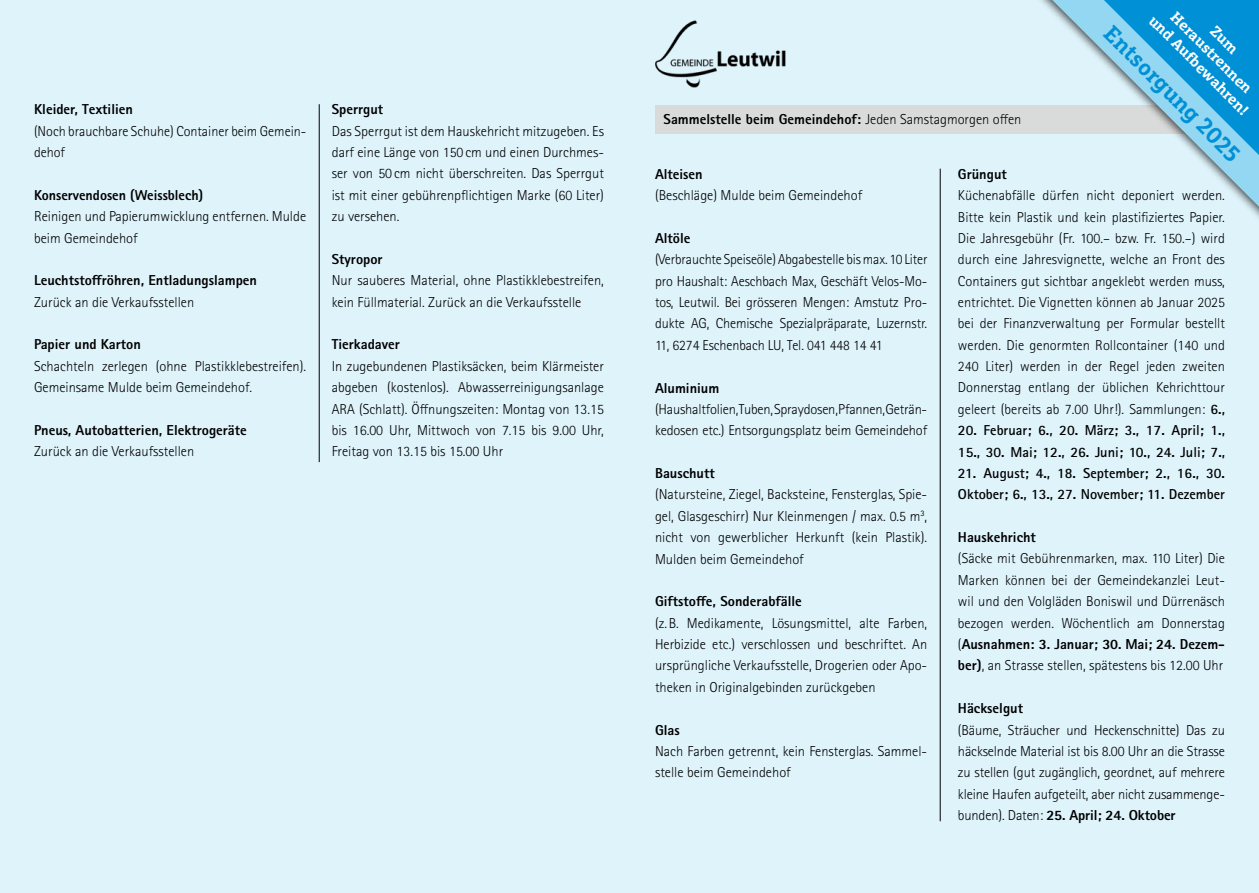
<style>
.page{position:relative;width:1259px;height:893px;background:#fff}
.page>*{position:absolute;margin:0;border:0;box-sizing:border-box;transform-origin:0 0}
.t1{font:700 22.5px "Marselis Slab Pro";color:#0090d6}
.t2{font:700 15px "Marselis Slab Pro";color:#fff}
.t3{font:300 14.4px/21.3px "Rotis Sans Serif Std";color:#000;text-align:justify}
.t4{font:800 14.4px "Rotis Sans Serif Std";color:#000}
.t5{font:700 14.4px/21.3px "Rotis Sans Serif Std";color:#000}
.s1{font-weight:300}
.s2{font-weight:700}
.s3{font-weight:800}
</style>
<div class="page">
<div style="left:0;top:0;width:629px;height:893px;background:#dff3fb"></div>
<hr style="left:319px;top:104px;width:1px;height:358px;background:#000">
<div style="left:629px;top:0;width:630px;height:893px;background:#dff3fb"></div>
<div style="left:655px;top:105px;width:570px;height:28px;background:#d9dada"></div>
<hr style="left:940px;top:169px;width:1px;height:652px;background:#000">
<img style="left:655px;top:20px;width:131px;height:68px">
<div style="left:1022px;top:0;width:237px;height:237px;background:#000;opacity:.75"></div>
<svg style="left:1052px;top:0;width:207px;height:207px"></svg>
<p class="t4" style="left:34px;top:100px;width:100px">Kleider, Textilien</p>
<p class="t3" style="left:34px;top:120px;width:274px">(Noch brauchbare Schuhe) Container beim Gemein&shy;dehof</p>
<p class="t4" style="left:34px;top:186px;width:171px">Konservendosen (Weissblech)</p>
<p class="t3" style="left:34px;top:206px;width:274px">Reinigen und Papierumwicklung entfernen. Mulde beim Gemeindehof</p>
<p class="t4" style="left:34px;top:271px;width:224px">Leuchtstoffröhren, Entladungslampen</p>
<p class="t3" style="left:34px;top:291px;width:162px">Zurück an die Verkaufsstellen</p>
<p class="t4" style="left:34px;top:335px;width:108px">Papier und Karton</p>
<p class="t3" style="left:34px;top:356px;width:274px">Schachteln zerlegen (ohne Plastikklebestreifen).<br>Gemeinsame Mulde beim Gemeindehof.</p>
<p class="t4" style="left:34px;top:421px;width:214px">Pneus, Autobatterien, Elektrogeräte</p>
<p class="t3" style="left:34px;top:441px;width:162px">Zurück an die Verkaufsstellen</p>
<p class="t4" style="left:332px;top:100px;width:53px">Sperrgut</p>
<p class="t3" style="left:332px;top:120px;width:274px">Das Sperrgut ist dem Hauskehricht mitzugeben. Es darf eine Länge von 150 cm und einen Durchmes&shy;ser von 50 cm nicht überschreiten. Das Sperrgut ist mit einer gebührenpflichtigen Marke (60 Liter) zu versehen.</p>
<p class="t4" style="left:332px;top:250px;width:52px">Styropor</p>
<p class="t3" style="left:332px;top:270px;width:274px">Nur sauberes Material, ohne Plastikklebestreifen, kein Füllmaterial. Zurück an die Verkaufsstelle</p>
<p class="t4" style="left:332px;top:335px;width:70px">Tierkadaver</p>
<p class="t3" style="left:332px;top:356px;width:274px">In zugebundenen Plastiksäcken, beim Klärmeister abgeben (kostenlos). Abwasserreinigungsanlage ARA (Schlatt). Öffnungszeiten: Montag von 13.15 bis 16.00 Uhr, Mittwoch von 7.15 bis 9.00 Uhr, Freitag von 13.15 bis 15.00 Uhr</p>
<p class="t4" style="left:663px;top:110px;width:359px">Sammelstelle beim Gemeindehof: <span class="s1">Jeden Samstagmorgen offen</span></p>
<p class="t2" style="left:1180px;top:8px;width:110px;rotate:45deg">Heraustrennen</p>
<p class="t2" style="left:1158px;top:11px;width:135px;rotate:45deg">und Aufbewahren!</p>
<h1 class="t1" style="left:1117px;top:19px;width:183px;rotate:45deg">Entsorgung 2025</h1>
<p class="t4" style="left:655px;top:165px;width:49px">Alteisen</p>
<p class="t3" style="left:655px;top:185px;width:209px">(Beschläge) Mulde beim Gemeindehof</p>
<p class="t4" style="left:655px;top:229px;width:37px">Altöle</p>
<p class="t3" style="left:655px;top:249px;width:274px">(Verbrauchte Speiseöle) Abgabestelle bis max. 10 Liter pro Haushalt: Aeschbach Max, Geschäft Velos-Mo&shy;tos, Leutwil. Bei grösseren Mengen: Amstutz Pro&shy;dukte AG, Chemische Spezialpräparate, Luzernstr.<br>11, 6274 Eschenbach LU, Tel. 041 448 14 41</p>
<p class="t4" style="left:655px;top:378px;width:66px">Aluminium</p>
<p class="t3" style="left:655px;top:399px;width:274px">(Haushaltfolien, Tuben, Spraydosen, Pfannen, Geträn&shy;kedosen etc.) Entsorgungsplatz beim Gemeindehof</p>
<p class="t4" style="left:655px;top:464px;width:61px">Bauschutt</p>
<p class="t3" style="left:655px;top:484px;width:274px">(Natursteine, Ziegel, Backsteine, Fensterglas, Spie&shy;gel, Glasgeschirr) Nur Kleinmengen / max. 0.5 m<sup>3</sup>, nicht von gewerblicher Herkunft (kein Plastik).<br>Mulden beim Gemeindehof</p>
<p class="t4" style="left:655px;top:592px;width:148px">Giftstoffe, Sonderabfälle</p>
<p class="t3" style="left:655px;top:612px;width:274px">(z.B. Medikamente, Lösungsmittel, alte Farben, Herbizide etc.) verschlossen und beschriftet. An ursprüngliche Verkaufsstelle, Drogerien oder Apo&shy;theken in Originalgebinden zurückgeben</p>
<p class="t4" style="left:655px;top:720px;width:26px">Glas</p>
<p class="t3" style="left:655px;top:741px;width:274px">Nach Farben getrennt, kein Fensterglas. Sammel&shy;stelle beim Gemeindehof</p>
<p class="t4" style="left:958px;top:165px;width:50px">Grüngut</p>
<p class="t3" style="left:958px;top:185px;width:268px">Küchenabfälle dürfen nicht deponiert werden.<br>Bitte kein Plastik und kein plastifiziertes Papier.<br>Die Jahresgebühr (Fr. 100.– bzw. Fr. 150.–) wird durch eine Jahresvignette, welche an Front des Containers gut sichtbar angeklebt werden muss, entrichtet. Die Vignetten können ab Januar 2025 bei der Finanzverwaltung per Formular bestellt werden. Die genormten Rollcontainer (140 und 240 Liter) werden in der Regel jeden zweiten Donnerstag entlang der üblichen Kehrichttour geleert (bereits ab 7.00 Uhr!). Sammlungen: <span class="s2">6.,</span></p>
<p class="t5" style="left:958px;top:420px;width:268px">20. Februar; 6., 20. März; 3., 17. April; 1.,<br>15., 30. Mai; 12., 26. Juni; 10., 24. Juli; 7.,</p>
<p class="t5" style="left:958px;top:462px;width:268px">21. August; 4., 18. September; 2., 16., 30.<br>Oktober; 6., 13., 27. November; 11. Dezember</p>
<p class="t4" style="left:958px;top:528px;width:79px">Hauskehricht</p>
<p class="t3" style="left:958px;top:548px;width:268px">(Säcke mit Gebührenmarken, max. 110 Liter) Die Marken können bei der Gemeindekanzlei Leut&shy;wil und den Volgläden Boniswil und Dürrenäsch bezogen werden. Wöchentlich am Donnerstag (<span class="s3">Ausnahmen: 3. Januar; 30. Mai; 24. Dezem&shy;ber)</span>, an Strasse stellen, spätestens bis 12.00 Uhr</p>
<p class="t4" style="left:958px;top:699px;width:67px">Häckselgut</p>
<p class="t3" style="left:958px;top:719px;width:268px">(Bäume, Sträucher und Heckenschnitte) Das zu häckselnde Material ist bis 8.00 Uhr an die Strasse zu stellen (gut zugänglich, geordnet, auf mehrere kleine Haufen aufgeteilt, aber nicht zusammenge&shy;bunden). Daten: <span class="s3">25. April; 24. Oktober</span></p>
</div>
